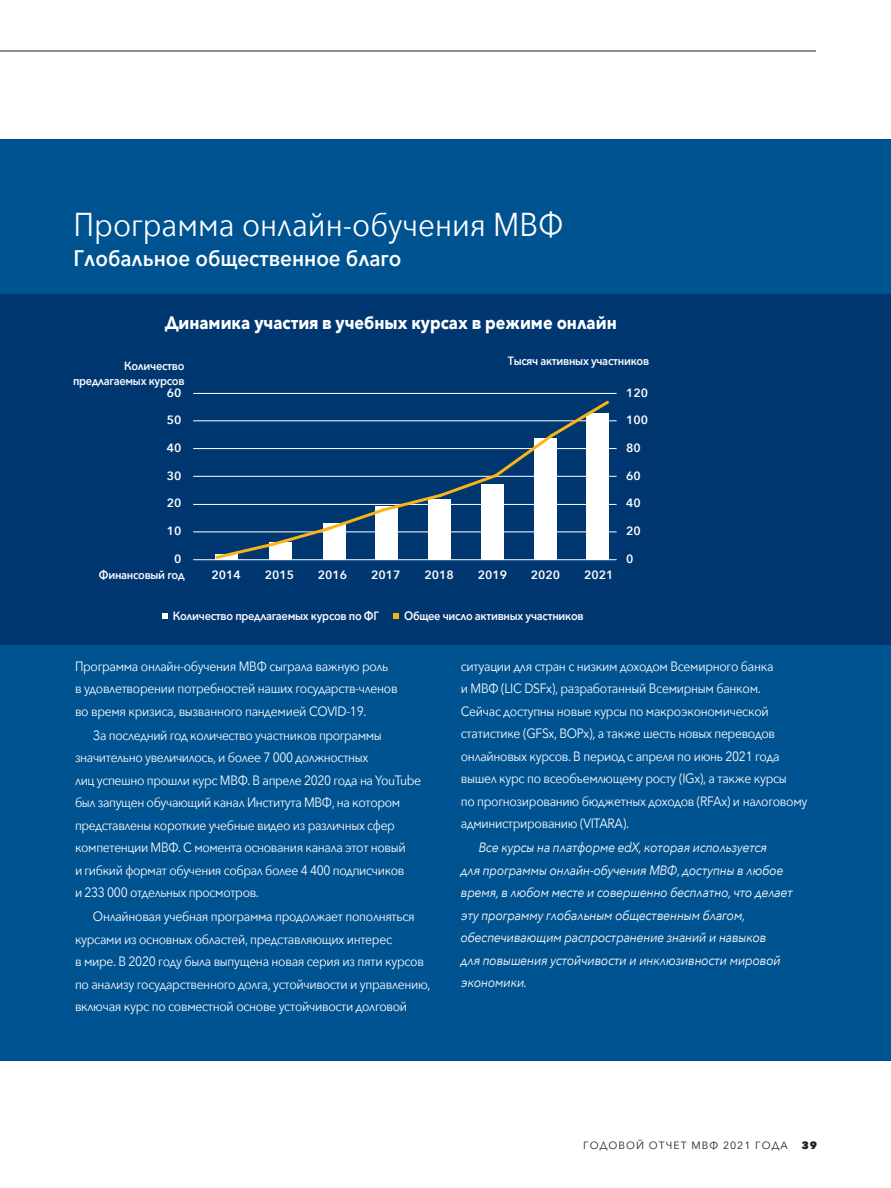
<style>
.page{position:relative;width:891px;height:1188px;background:#fff}
.page>*{position:absolute;margin:0;border:0;box-sizing:border-box;transform-origin:0 0}
.t1{font:33px "Avenir Next";color:#fff;scale:.9 1}
.t2{font:600 22.5px "Avenir Next";color:#fff;scale:.9 1}
.t3{font:700 18px "Avenir Next";color:#fff;scale:.9 1}
.t4{font:13.5px/22.5px "Avenir Next";letter-spacing:-.025em;color:#fff;scale:.9 1}
.t5{font:italic 13.5px/22.5px "Avenir Next";letter-spacing:-.025em;color:#fff;scale:.9 1}
.t6{font:600 12px/14.4px "Avenir Next";letter-spacing:-.025em;color:#fff;text-align:right;scale:.9 1}
.t7{font:600 12px "Avenir Next";letter-spacing:-.025em;color:#fff}
.t8{font:10.5px "Avenir Next";letter-spacing:.1em;color:#231f20}
.t9{font:800 10.5px "Avenir Next";color:#231f20}
</style>
<div class="page">
<hr style="left:0;top:51px;width:816px;height:1px;background:#231f20">
<div style="left:0;top:140px;width:891px;height:921px;background:#005391"></div>
<div style="left:0;top:294px;width:891px;height:351px;background:#003771"></div>
<hr style="left:194px;top:532px;width:422px;height:1px;background:#fff">
<hr style="left:194px;top:504px;width:422px;height:1px;background:#fff">
<hr style="left:194px;top:476px;width:422px;height:1px;background:#fff">
<hr style="left:194px;top:448px;width:422px;height:1px;background:#fff">
<hr style="left:194px;top:421px;width:422px;height:1px;background:#fff">
<hr style="left:194px;top:393px;width:422px;height:1px;background:#fff">
<svg style="left:162px;top:613px;width:6px;height:6px"></svg>
<svg style="left:393px;top:613px;width:6px;height:6px"></svg>
<svg style="left:213px;top:400px;width:399px;height:161px"></svg>
<hr style="left:194px;top:559px;width:422px;height:1px;background:#fff">
<h1 class="t1" style="left:74px;top:197px;width:546px">Программа онлайн-обучения МВФ</h1>
<h2 class="t2" style="left:74px;top:239px;width:366px">Глобальное общественное благо</h2>
<h3 class="t3" style="left:165px;top:307px;width:504px">Динамика участия в учебных курсах в режиме онлайн</h3>
<p class="t6" style="left:73px;top:359px;width:125px">Количество предлагаемых курсов</p>
<p class="t6" style="left:508px;top:353px;width:159px">Тысяч активных участников</p>
<p class="t7" style="left:167px;top:382px;width:16px">60</p>
<p class="t7" style="left:167px;top:410px;width:16px">50</p>
<p class="t7" style="left:167px;top:438px;width:16px">40</p>
<p class="t7" style="left:167px;top:465px;width:16px">30</p>
<p class="t7" style="left:167px;top:493px;width:16px">20</p>
<p class="t7" style="left:167px;top:521px;width:16px">10</p>
<p class="t7" style="left:174px;top:548px;width:9px">0</p>
<p class="t7" style="left:626px;top:382px;width:23px">120</p>
<p class="t7" style="left:626px;top:410px;width:23px">100</p>
<p class="t7" style="left:626px;top:438px;width:16px">80</p>
<p class="t7" style="left:626px;top:465px;width:16px">60</p>
<p class="t7" style="left:626px;top:493px;width:16px">40</p>
<p class="t7" style="left:626px;top:521px;width:16px">20</p>
<p class="t7" style="left:626px;top:548px;width:9px">0</p>
<p class="t6" style="left:99px;top:567px;width:97px">Финансовый год</p>
<p class="t7" style="left:211px;top:564px;width:31px">2014</p>
<p class="t7" style="left:265px;top:564px;width:31px">2015</p>
<p class="t7" style="left:318px;top:564px;width:31px">2016</p>
<p class="t7" style="left:371px;top:564px;width:31px">2017</p>
<p class="t7" style="left:424px;top:564px;width:31px">2018</p>
<p class="t7" style="left:478px;top:564px;width:31px">2019</p>
<p class="t7" style="left:531px;top:564px;width:31px">2020</p>
<p class="t7" style="left:584px;top:564px;width:31px">2021</p>
<p class="t6" style="left:173px;top:608px;width:231px">Количество предлагаемых курсов по ФГ</p>
<p class="t6" style="left:404px;top:608px;width:201px">Общее число активных участников</p>
<p class="t4" style="left:75px;top:654px;width:360px">Программа онлайн-обучения МВФ сыграла важную роль в удовлетворении потребностей наших государств-членов во время кризиса, вызванного пандемией COVID-19.</p>
<p class="t4" style="left:75px;top:723px;width:386px;text-indent:18px">За последний год количество участников программы значительно увеличилось, и более 7 000 должностных<br>лиц успешно прошли курс МВФ. В апреле 2020 года на YouTube был запущен обучающий канал Института МВФ, на котором представлены короткие учебные видео из различных сфер компетенции МВФ. С момента основания канала этот новый<br>и гибкий формат обучения собрал более 4 400 подписчиков<br>и 233 000 отдельных просмотров.</p>
<p class="t4" style="left:75px;top:905px;width:397px;text-indent:18px">Онлайновая учебная программа продолжает пополняться курсами из основных областей, представляющих интерес<br>в мире. В 2020 году была выпущена новая серия из пяти курсов по анализу государственного долга, устойчивости и управлению, включая курс по совместной основе устойчивости долговой</p>
<p class="t4" style="left:461px;top:654px;width:387px">ситуации для стран с низким доходом Всемирного банка<br>и МВФ (LIC DSFx), разработанный Всемирным банком.<br>Сейчас доступны новые курсы по макроэкономической статистике (GFSx, BOPx), а также шесть новых переводов онлайновых курсов. В период с апреля по июнь 2021 года вышел курс по всеобъемлющему росту (IGx), а также курсы<br>по прогнозированию бюджетных доходов (RFAx) и налоговому администрированию (VITARA).</p>
<p class="t5" style="left:461px;top:836px;width:371px;text-indent:18px">Все курсы на платформе edX, которая используется<br>для программы онлайн-обучения МВФ, доступны в любое время, в любом месте и совершенно бесплатно, что делает эту программу глобальным общественным благом, обеспечивающим распространение знаний и навыков<br>для повышения устойчивости и инклюзивности мировой экономики.</p>
<p class="t8" style="left:583px;top:1136px;width:206px">ГОДОВОЙ ОТЧЕТ МВФ 2021 ГОДА</p>
<p class="t9" style="left:801px;top:1138px;width:17px">39</p>
</div>
